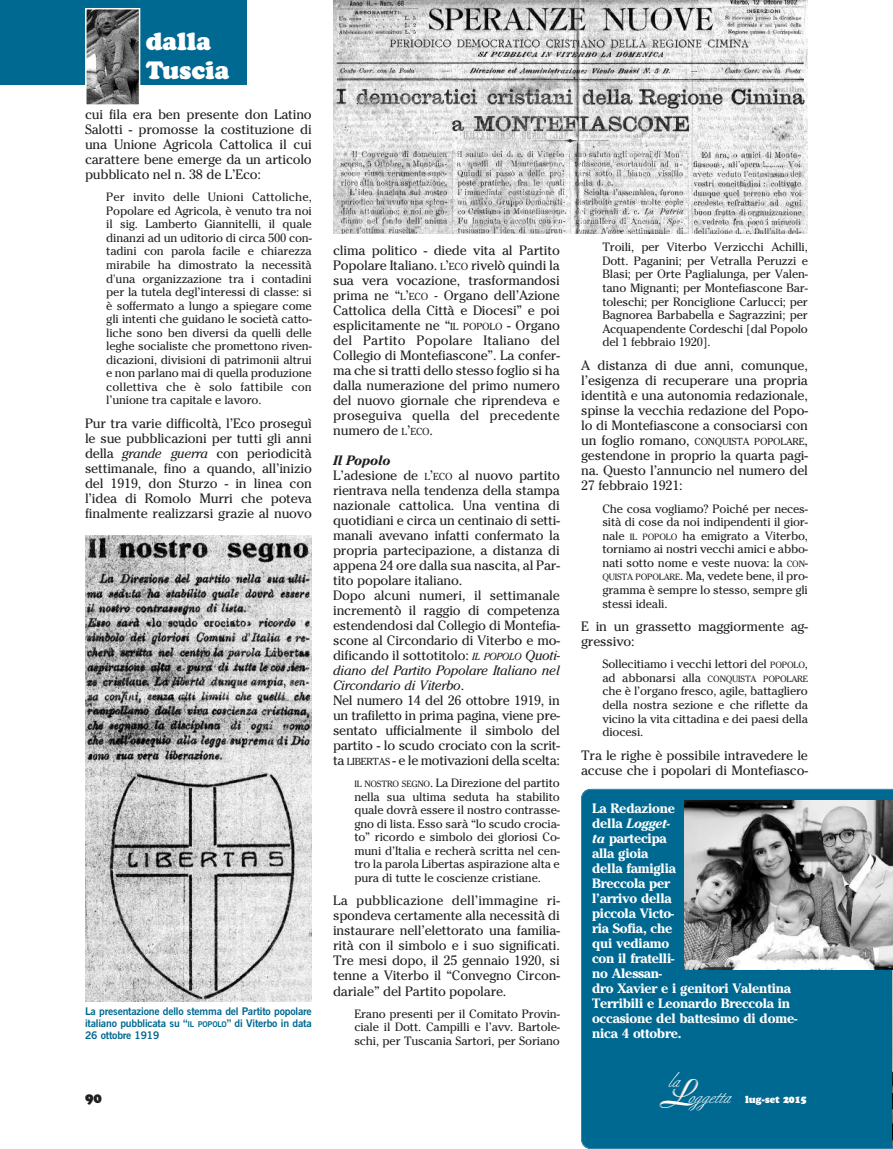
<style>
.page{position:relative;width:893px;height:1149px;background:#fff}
.page>*{position:absolute;margin:0;border:0;box-sizing:border-box;transform-origin:0 0}
.t1{font:900 24px/28.8px "Cooper BT";color:#fff}
.t2{font:19.2px "Berthold Script";color:#fff}
.t3{font:13.5px/15px "Cheltenham";letter-spacing:-.015em;color:#231f20;text-align:justify}
.t4{font:700 13.5px/15px "Cheltenham";letter-spacing:-.015em;color:#fff}
.t5{font:900 13.5px "Cooper BT";color:#231f20}
.t6{font:12px/13.5px "Cheltenham";letter-spacing:-.015em;color:#231f20;text-align:justify}
.t7{font:700 10.5px/12px "News Gothic BT";letter-spacing:-.02em;color:#006991;text-align:justify}
.t8{font:10.2px "Cheltenham";letter-spacing:-.02em;color:#231f20}
.t9{font:900 9.9px "Cooper BT";color:#fff;scale:.95 1}
.t10{font:9px "Cheltenham";letter-spacing:-.02em;color:#231f20}
.s1{font-style:italic}
.s2{font-size:7.8px}
.s3{font-size:10.2px}
.s4{font-weight:700;font-style:italic}
.s5{font-style:italic;font-size:10.2px}
.s6{font-size:9px}
.s7{font-size:13.5px}
.s8{font-size:12px}
.s9{font-family:"Boulevard";font-size:35.85px;color:#a8a9ad}
</style>
<div class="page">
<div style="left:0;top:0;width:247px;height:85px;background:#006991"></div>
<img style="left:88px;top:11px;width:49px;height:92px">
<div style="left:85px;top:8px;width:55px;height:98px;border:2px solid #fff"></div>
<img style="left:333px;top:0;width:475px;height:233px">
<img style="left:85px;top:535px;width:227px;height:465px">
<div style="left:581px;top:788px;width:312px;height:360px;background:#006991"></div>
<img style="left:892px;top:969px;width:1px;height:178px">
<img style="left:685px;top:799px;width:208px;height:170px">
<h1 class="t1" style="left:146px;top:29px;width:85px">dalla<br>Tuscia</h1>
<p class="t3" style="left:85px;top:107px;width:228px">cui fila era ben presente don Latino Salotti - promosse la costituzione di una Unione Agricola Cattolica il cui carattere bene emerge da un articolo pubblicato nel n. 38 de L’Eco:</p>
<p class="t6" style="left:106px;top:190px;width:207px">Per invito delle Unioni Cattoliche, Popolare ed Agricola, è venuto tra noi il sig. Lamberto Giannitelli, il quale dinanzi ad un uditorio di circa 500 con&shy;tadini con parola facile e chiarezza mirabile ha dimostrato la necessità d'una organizzazione tra i contadini per la tutela degl’interessi di classe: si è soffermato a lungo a spiegare come gli intenti che guidano le società catto&shy;liche sono ben diversi da quelli delle leghe socialiste che promettono riven&shy;dicazioni, divisioni di patrimonii altrui e non parlano mai di quella produzione collettiva che è solo fattibile con l’unione tra capitale e lavoro.</p>
<p class="t3" style="left:85px;top:415px;width:228px">Pur tra varie difficoltà, l’Eco proseguì le sue pubblicazioni per tutti gli anni della <span class="s1">grande guerra</span> con periodicità settimanale, fino a quando, all’inizio del 1919, don Sturzo - in linea con l’idea di Romolo Murri che poteva finalmente realizzarsi grazie al nuovo</p>
<p class="t7" style="left:85px;top:1005px;width:228px">La presentazione dello stemma del Partito popolare italiano pubblicata su “<span class="s2">IL POPOLO</span>” di Viterbo in data 26 ottobre 1919</p>
<p class="t5" style="left:85px;top:1093px;width:18px">90</p>
<p class="t3" style="left:333px;top:242px;width:228px">clima politico - diede vita al Partito Popolare Italiano. <span class="s3">L</span>’<span class="s3">ECO</span> rivelò quindi la sua vera vocazione, trasformandosi prima ne “<span class="s3">L</span>’<span class="s3">ECO</span> <span class="s1">-</span> Organo dell’Azione Cattolica della Città e Diocesi” e poi esplicitamente ne “<span class="s3">IL POPOLO</span> - Organo del Partito Popolare Italiano del Collegio di Montefiascone”. La confer&shy;ma che si tratti dello stesso foglio si ha dalla numerazione del primo numero del nuovo giornale che riprendeva e proseguiva quella del precedente numero de <span class="s3">L</span>’<span class="s3">ECO</span>.</p>
<p class="t3" style="left:333px;top:452px;width:229px;text-align:left"><span class="s4">Il Popolo<br></span>L’adesione de <span class="s3">L</span>’<span class="s3">ECO</span> al nuovo partito rientrava nella tendenza della stampa nazionale cattolica. Una ventina di quotidiani e circa un centinaio di setti&shy;manali avevano infatti confermato la propria partecipazione, a distanza di appena 24 ore dalla sua nascita, al Par&shy;tito popolare italiano.<br>Dopo alcuni numeri, il settimanale incrementò il raggio di competenza estendendosi dal Collegio di Montefia&shy;scone al Circondario di Viterbo e mo&shy;dificando il sottotitolo: <span class="s5">IL POPOLO</span> <span class="s1">Quoti&shy;diano del Partito Popolare Italiano nel Circondario di Viterbo</span>.<br>Nel numero 14 del 26 ottobre 1919, in un trafiletto in prima pagina, viene pre&shy;sentato ufficialmente il simbolo del partito - lo scudo crociato con la scrit&shy;ta <span class="s3">LIBERTAS</span> - e le motivazioni della scelta:</p>
<p class="t6" style="left:354px;top:776px;width:207px"><span class="s6">IL NOSTRO SEGNO</span>. La Direzione del partito nella sua ultima seduta ha stabilito quale dovrà essere il nostro contrasse&shy;gno di lista. Esso sarà “lo scudo crocia&shy;to” ricordo e simbolo dei gloriosi Co&shy;muni d’Italia e recherà scritta nel cen&shy;tro la parola Libertas aspirazione alta e pura di tutte le coscienze cristiane.</p>
<p class="t3" style="left:333px;top:892px;width:228px">La pubblicazione dell’immagine ri&shy;spondeva certamente alla necessità di instaurare nell’elettorato una familia&shy;rità con il simbolo e i suo significati.<br>Tre mesi dopo, il 25 gennaio 1920, si tenne a Viterbo il “Convegno Circon&shy;dariale” del Partito popolare.</p>
<p class="t6" style="left:354px;top:1006px;width:207px">Erano presenti per il Comitato Provin&shy;ciale il Dott. Campilli e l’avv. Bartole&shy;schi, per Tuscania Sartori, per Soriano</p>
<p class="t6" style="left:602px;top:240px;width:207px">Troili, per Viterbo Verzicchi Achilli, Dott. Paganini; per Vetralla Peruzzi e Blasi; per Orte Paglialunga, per Valen&shy;tano Mignanti; per Montefiascone Bar&shy;toleschi; per Ronciglione Carlucci; per Bagnorea Barbabella e Sagrazzini; per Acquapendente Cordeschi [dal Popolo del 1 febbraio 1920].</p>
<p class="t3" style="left:581px;top:357px;width:228px">A distanza di due anni, comunque, l’esigenza di recuperare una propria identità e una autonomia redazionale, spinse la vecchia redazione del Popo&shy;lo di Montefiascone a consociarsi con</p>
<p class="t8" style="left:581px;top:435px;width:228px"><span class="s7">un foglio romano,</span> CONQUISTA POPOLARE<span class="s7">,</span></p>
<p class="t3" style="left:581px;top:448px;width:228px">gestendone in proprio la quarta pagi&shy;na. Questo l’annuncio nel numero del 27 febbraio 1921:</p>
<p class="t6" style="left:602px;top:501px;width:207px">Che cosa vogliamo? Poiché per neces&shy;sità di cose da noi indipendenti il gior&shy;nale <span class="s6">IL POPOLO</span> ha emigrato a Viterbo, torniamo ai nostri vecchi amici e abbo&shy;nati sotto nome e veste nuova: la <span class="s6">CON</span>-<span class="s6">QUISTA POPOLARE</span>. Ma, vedete bene, il pro&shy;gramma è sempre lo stesso, sempre gli stessi ideali.</p>
<p class="t3" style="left:581px;top:618px;width:228px">E in un grassetto maggiormente ag&shy;gressivo:</p>
<p class="t6" style="left:602px;top:657px;width:207px">Sollecitiamo i vecchi lettori del <span class="s6">POPOLO</span>,</p>
<p class="t10" style="left:602px;top:673px;width:207px"><span class="s8">ad abbonarsi alla</span> CONQUISTA POPOLARE</p>
<p class="t6" style="left:602px;top:684px;width:207px">che è l’organo fresco, agile, battagliero della nostra sezione e che riflette da vicino la vita cittadina e dei paesi della diocesi.</p>
<p class="t3" style="left:581px;top:747px;width:228px">Tra le righe è possibile intravedere le accuse che i popolari di Montefiasco-</p>
<p class="t4" style="left:592px;top:800px;width:207px">La Redazione<br>della <span class="s1">Logget-<br>ta</span> partecipa<br>alla gioia<br>della famiglia<br>Breccola per<br>l’arrivo della<br>piccola Victo-<br>ria Sofia, che<br>qui vediamo<br>con il fratelli-<br>no Alessan-<br>dro Xavier e i genitori Valentina<br>Terribili e Leonardo Breccola in occasione del battesimo di dome&shy;nica 4 ottobre.</p>
<h2 class="t2" style="left:667px;top:1071px;width:13px">la</h2>
<h2 class="t2" style="left:658px;top:1087px;width:73px"><span class="s9">L</span>oggetta</h2>
<p class="t9" style="left:745px;top:1095px;width:66px">lug-set 2015</p>
</div>
